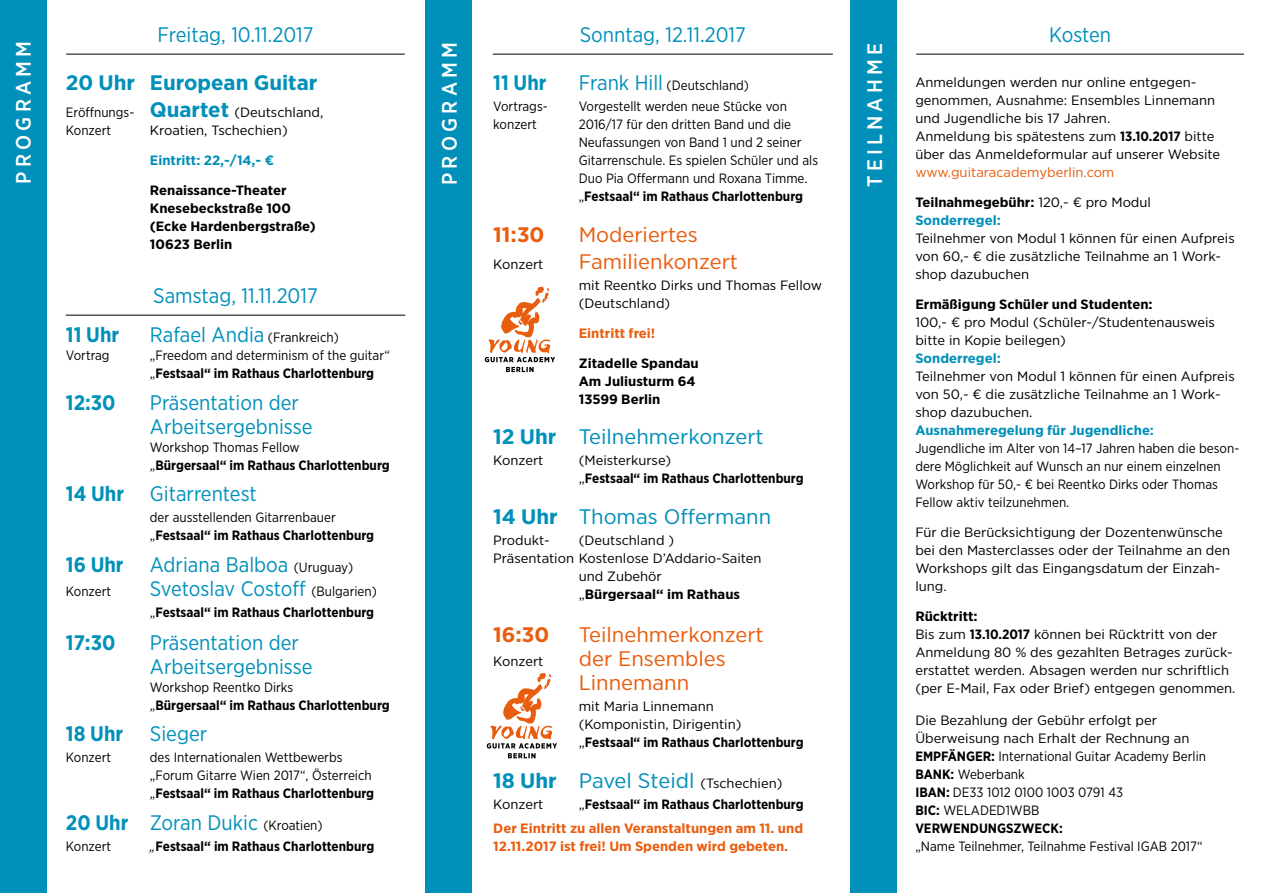
<style>
.page{position:relative;width:1263px;height:893px;background:#fff}
.page>*{position:absolute;margin:0;border:0;box-sizing:border-box;transform-origin:0 0}
.t1{font:21px/24px "Gotham Narrow";color:#0090b9}
.t2{font:21px/24px "Gotham Narrow";color:#e95d0f;scale:1.11 1}
.t3{font:21px "Gotham Narrow";color:#0090b9;scale:1.11 1}
.t4{font:700 21px "Gotham Narrow";color:#0090b9}
.t5{font:500 21px "Gotham Narrow";letter-spacing:.2em;color:#fff}
.t6{font:700 21px "Gotham Narrow";color:#0090b9;scale:1.11 1}
.t7{font:700 21px "Gotham Narrow";color:#e95d0f;scale:1.11 1}
.t8{font:13.5px/18px "Gotham Narrow";color:#000;scale:1.11 1}
.t9{font:13.5px/18px "Gotham Narrow";color:#000}
.t10{font:700 13.5px/18px "Gotham Narrow";color:#000}
.t11{font:700 13.5px/18px "Gotham Narrow";color:#000;scale:1.11 1}
.t12{font:700 13.5px/24px "Gotham Narrow";color:#e95d0f;text-align:right;scale:1.11 1}
.t13{font:700 13.5px "Gotham Narrow";color:#0090b9;scale:1.11 1}
.t14{font:13.5px "Gotham Narrow";color:#e95d0f;scale:1.11 1}
.s1{font-weight:700;font-size:21px;color:#0090b9}
.s2{font-size:21px;color:#0090b9}
.s3{font-weight:700}
.s4{font-weight:400}
.s5{font-size:13.5px;color:#000}
.s6{font-weight:400;font-style:italic}
.s7{font-weight:400;color:#000}
.s8{color:#000}
.s9{color:#0090b9}
</style>
<div class="page">
<hr style="left:66px;top:54px;width:339px;height:1px;background:#000">
<hr style="left:66px;top:315px;width:339px;height:1px;background:#000">
<svg style="left:487px;top:673px;width:70px;height:85px"></svg>
<svg style="left:485px;top:287px;width:70px;height:85px"></svg>
<hr style="left:493px;top:54px;width:340px;height:1px;background:#000">
<div style="left:0;top:0;width:47px;height:893px;background:#0090b9"></div>
<div style="left:425px;top:0;width:47px;height:893px;background:#0090b9"></div>
<div style="left:850px;top:0;width:47px;height:893px;background:#0090b9"></div>
<hr style="left:916px;top:54px;width:328px;height:1px;background:#000">
<h1 class="t1" style="left:157px;top:23px;width:158px">Freitag, 10.11.2017</h1>
<h1 class="t6" style="left:66px;top:70px;width:228px">20 Uhr European Guitar</h1>
<p class="t9" style="left:66px;top:103px;width:259px">Eröffnungs- <span class="s1">Quartet</span> (Deutschland,<br>Konzert</p>
<h1 class="t1" style="left:580px;top:23px;width:168px">Sonntag, 12.11.2017</h1>
<h1 class="t5" style="left:11px;top:184px;width:144px;rotate:-90deg">Programm</h1>
<h1 class="t5" style="left:437px;top:185px;width:144px;rotate:-90deg">Programm</h1>
<h1 class="t5" style="left:862px;top:187px;width:145px;rotate:-90deg">Teilnahme</h1>
<h1 class="t4" style="left:493px;top:70px;width:55px">11 Uhr</h1>
<p class="t9" style="left:579px;top:76px;width:172px"><span class="s2">Frank Hill</span> (Deutschland)</p>
<p class="t9" style="left:493px;top:97px;width:56px">Vortrags-</p>
<p class="t9" style="left:579px;top:97px;width:210px">Vorgestellt werden neue Stücke von</p>
<p class="t9" style="left:493px;top:115px;width:45px">konzert</p>
<p class="t9" style="left:579px;top:115px;width:241px">2016/17 für den dritten Band und die Neufassungen von Band 1 und 2 seiner Gitarrenschule. Es spielen Schüler und als Duo Pia Offermann und Roxana Timme. „<span class="s3">Festsaal“ im Rathaus Charlottenburg</span></p>
<h1 class="t7" style="left:493px;top:222px;width:48px">11:30</h1>
<h1 class="t2" style="left:579px;top:222px;width:109px">Moderiertes</h1>
<p class="t8" style="left:493px;top:255px;width:47px">Konzert</p>
<h1 class="t2" style="left:579px;top:249px;width:145px">Familienkonzert</h1>
<p class="t8" style="left:579px;top:276px;width:221px">mit Reentko Dirks und Thomas Fellow (Deutschland)</p>
<p class="t12" style="left:579px;top:321px;width:70px">Eintritt frei!</p>
<p class="t11" style="left:579px;top:354px;width:110px">Zitadelle Spandau<br>Am Juliusturm 64<br>13599 Berlin</p>
<h1 class="t3" style="left:493px;top:424px;width:245px"><span class="s3">12 Uhr</span> Teilnehmerkonzert</h1>
<p class="t8" style="left:493px;top:451px;width:47px">Konzert</p>
<p class="t10" style="left:579px;top:451px;width:226px"><span class="s4">(Meisterkurse)<br>„</span>Festsaal“ im Rathaus Charlottenburg</p>
<h1 class="t3" style="left:493px;top:504px;width:252px"><span class="s3">14 Uhr</span> Thomas Offermann</h1>
<p class="t8" style="left:493px;top:531px;width:52px">Produkt-</p>
<p class="t8" style="left:579px;top:531px;width:87px">(Deutschland )</p>
<p class="t8" style="left:493px;top:549px;width:243px">Präsentation Kostenlose D’Addario-Saiten</p>
<p class="t8" style="left:579px;top:567px;width:76px">und Zubehör</p>
<p class="t11" style="left:579px;top:585px;width:147px"><span class="s4">„</span>Bürgersaal“ im Rathaus</p>
<h1 class="t7" style="left:493px;top:622px;width:52px">16:30</h1>
<h1 class="t2" style="left:579px;top:623px;width:168px">Teilnehmerkonzert</h1>
<p class="t8" style="left:493px;top:652px;width:47px">Konzert</p>
<h1 class="t2" style="left:579px;top:647px;width:134px">der Ensembles<br>Linnemann</h1>
<p class="t8" style="left:579px;top:697px;width:204px">mit Maria Linnemann (Komponistin, Dirigentin) „<span class="s3">Festsaal“ im Rathaus Charlottenburg</span></p>
<p class="t8" style="left:493px;top:772px;width:262px;line-height:21px"><span class="s1">18 Uhr</span> <span class="s2">Pavel Steidl</span> (Tschechien)<br>Konzert</p>
<p class="t8" style="left:150px;top:121px;width:126px">Kroatien, Tschechien)</p>
<p class="t13" style="left:150px;top:152px;width:113px">Eintritt: 22,-/14,- €</p>
<p class="t11" style="left:150px;top:181px;width:151px">Renaissance-Theater<br>Knesebeckstraße 100 (Ecke Hardenbergstraße)<br>10623 Berlin</p>
<h1 class="t1" style="left:153px;top:284px;width:166px">Samstag, 11.11.2017</h1>
<h1 class="t4" style="left:66px;top:322px;width:55px">11 Uhr</h1>
<p class="t9" style="left:150px;top:328px;width:190px"><span class="s2">Rafael Andia</span> (Frankreich)</p>
<p class="t9" style="left:66px;top:346px;width:45px">Vortrag</p>
<p class="t9" style="left:150px;top:346px;width:241px">„Freedom and determinism of the guitar“ „<span class="s3">Festsaal“ im Rathaus Charlottenburg</span></p>
<h1 class="t4" style="left:66px;top:390px;width:51px">12:30</h1>
<h1 class="t1" style="left:150px;top:390px;width:164px">Präsentation der<br>Arbeitsergebnisse</h1>
<p class="t10" style="left:150px;top:438px;width:241px"><span class="s4">Workshop Thomas Fellow<br>„</span>Bürgersaal“ im Rathaus Charlottenburg</p>
<h1 class="t1" style="left:66px;top:482px;width:192px"><span class="s3">14 Uhr</span> Gitarrentest</h1>
<p class="t10" style="left:150px;top:508px;width:226px"><span class="s4">der ausstellenden Gitarrenbauer „</span>Festsaal“ im Rathaus Charlottenburg</p>
<h1 class="t4" style="left:66px;top:552px;width:59px">16 Uhr</h1>
<h1 class="t1" style="left:150px;top:552px;width:205px">Adriana Balboa <span class="s5">(Uruguay)</span></h1>
<p class="t9" style="left:66px;top:582px;width:47px">Konzert</p>
<h1 class="t1" style="left:150px;top:576px;width:228px">Svetoslav Costoff <span class="s5">(Bulgarien)</span></h1>
<p class="t10" style="left:150px;top:603px;width:226px"><span class="s4">„</span>Festsaal“ im Rathaus Charlottenburg</p>
<h1 class="t4" style="left:66px;top:630px;width:51px">17:30</h1>
<h1 class="t1" style="left:150px;top:630px;width:164px">Präsentation der<br>Arbeitsergebnisse</h1>
<p class="t10" style="left:150px;top:678px;width:241px"><span class="s4">Workshop Reentko Dirks<br>„</span>Bürgersaal“ im Rathaus Charlottenburg</p>
<h1 class="t4" style="left:66px;top:721px;width:59px">18 Uhr</h1>
<h1 class="t1" style="left:150px;top:722px;width:59px">Sieger</h1>
<p class="t9" style="left:66px;top:748px;width:47px">Konzert</p>
<p class="t9" style="left:150px;top:748px;width:226px">des Internationalen Wettbewerbs „Forum Gitarre Wien 2017“, Österreich „<span class="s3">Festsaal“ im Rathaus Charlottenburg</span></p>
<h1 class="t1" style="left:66px;top:810px;width:258px"><span class="s3">20 Uhr</span> Zoran Dukic <span class="s5">(Kroatien)</span></h1>
<p class="t9" style="left:66px;top:837px;width:47px">Konzert</p>
<p class="t10" style="left:150px;top:837px;width:226px"><span class="s6">„</span>Festsaal“ im Rathaus Charlottenburg</p>
<p class="t12" style="left:493px;top:792px;width:281px"><span class="s7">„</span><span class="s8">Festsaal“ im Rathaus Charlottenburg<br></span>Der Eintritt zu allen Veranstaltungen am 11. und</p>
<p class="t12" style="left:493px;top:834px;width:267px">12.11.2017 ist frei! Um Spenden wird gebeten.</p>
<h1 class="t1" style="left:1049px;top:23px;width:63px">Kosten</h1>
<p class="t8" style="left:915px;top:73px;width:276px">Anmeldungen werden nur online entgegen&shy;genommen, Ausnahme: Ensembles Linnemann und Jugendliche bis 17 Jahren.<br>Anmeldung bis spätestens zum <span class="s3">13.10.2017</span> bitte über das Anmeldeformular auf unserer Website</p>
<p class="t14" style="left:915px;top:164px;width:181px">www.guitaracademyberlin.com</p>
<p class="t11" style="left:915px;top:193px;width:214px">Teilnahmegebühr: <span class="s4">120,- € pro Modul<br></span><span class="s9">Sonderregel:</span></p>
<p class="t8" style="left:915px;top:229px;width:289px">Teilnehmer von Modul 1 können für einen Aufpreis von 60,- € die zusätzliche Teilnahme an 1 Work&shy;shop dazubuchen</p>
<p class="t11" style="left:915px;top:295px;width:215px">Ermäßigung Schüler und Studenten:</p>
<p class="t8" style="left:915px;top:313px;width:271px">100,- € pro Modul (Schüler-/Studentenausweis bitte in Kopie beilegen)</p>
<p class="t13" style="left:915px;top:350px;width:78px">Sonderregel:</p>
<p class="t8" style="left:915px;top:367px;width:289px">Teilnehmer von Modul 1 können für einen Aufpreis von 50,- € die zusätzliche Teilnahme an 1 Work&shy;shop dazubuchen.</p>
<p class="t13" style="left:915px;top:422px;width:217px">Ausnahmeregelung für Jugendliche:</p>
<p class="t9" style="left:915px;top:439px;width:325px">Jugendliche im Alter von 14–17 Jahren haben die beson&shy;dere Möglichkeit auf Wunsch an nur einem einzelnen Workshop für 50,- € bei Reentko Dirks oder Thomas Fellow aktiv teilzunehmen.</p>
<p class="t8" style="left:915px;top:523px;width:285px">Für die Berücksichtigung der Dozentenwünsche bei den Masterclasses oder der Teilnahme an den Workshops gilt das Eingangsdatum der Einzah&shy;lung.</p>
<p class="t8" style="left:915px;top:607px;width:290px"><span class="s3">Rücktritt:<br></span>Bis zum <span class="s3">13.10.2017</span> können bei Rücktritt von der Anmeldung 80 % des gezahlten Betrages zurück&shy;erstattet werden. Absagen werden nur schriftlich (per E-Mail, Fax oder Brief) entgegen genommen.</p>
<p class="t8" style="left:915px;top:711px;width:263px">Die Bezahlung der Gebühr erfolgt per<br>Überweisung nach Erhalt der Rechnung an<br><span class="s3">EMPFÄNGER:</span> International Guitar Academy Berlin<br><span class="s3">BANK:</span> Weberbank<br><span class="s3">IBAN:</span> DE33 1012 0100 1003 0791 43<br><span class="s3">BIC:</span> WELADED1WBB<br><span class="s3">VERWENDUNGSZWECK:</span></p>
<p class="t9" style="left:915px;top:837px;width:289px">„Name Teilnehmer, Teilnahme Festival IGAB 2017“</p>
</div>
